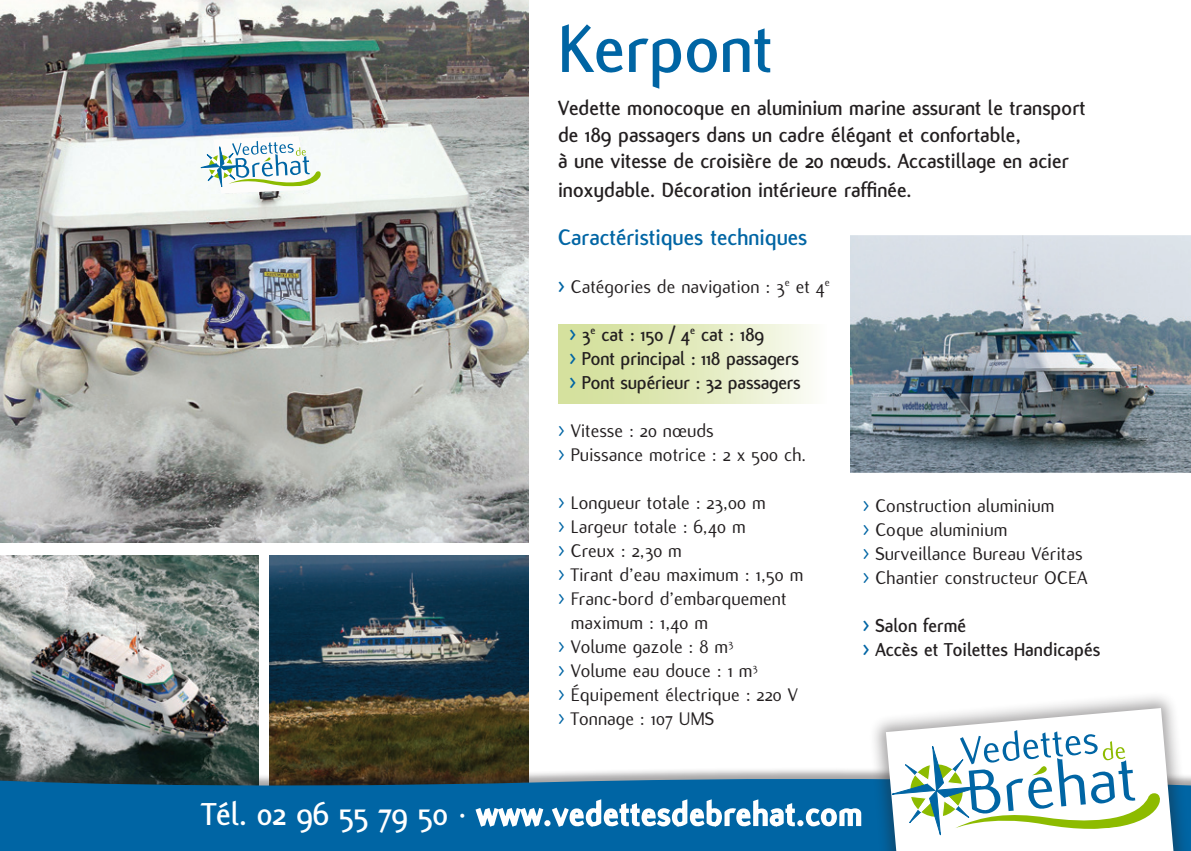
<style>
.page{position:relative;width:1191px;height:851px;background:#fff}
.page>*{position:absolute;margin:0;border:0;box-sizing:border-box;transform-origin:0 0}
.t1{font:700 72px "Flux";color:#0065a4}
.t2{font:700 34px "Flux";letter-spacing:.04em;color:#fff}
.t3{font:700 24px "Flux";color:#0065a4}
.t4{font:700 22px/26.4px "Flux";color:#231f20}
.t5{font:20px/24px "Flux";color:#231f20}
.t6{font:700 20px "Flux";letter-spacing:-.01em;color:#231f20}
.s1{font-weight:700;color:#0065a4}
.s2{color:#0065a4}
</style>
<div class="page">
<div style="left:558px;top:324px;width:269px;height:80px;background:linear-gradient(to right,#cfdd91,#f9fbf2)"></div>
<img style="left:0;top:555px;width:259px;height:211px">
<img style="left:270px;top:555px;width:258px;height:211px">
<img style="left:850px;top:235px;width:341px;height:238px">
<div style="left:0;top:766px;width:1191px;height:84px;background:#231f20;opacity:.4"></div>
<svg style="left:0;top:773px;width:868px;height:77px;background:#0d6397"></svg>
<svg style="left:474px;top:797px;width:388px;height:31px"></svg>
<div style="left:868px;top:690px;width:323px;height:160px;background:#231f20;opacity:.4"></div>
<svg style="left:886px;top:708px;width:287px;height:142px"></svg>
<svg style="left:888px;top:730px;width:274px;height:107px"></svg>
<img style="left:0;top:0;width:528px;height:542px">
<svg style="left:199px;top:136px;width:122px;height:57px"></svg>
<p class="t1" style="left:558px;top:9px;width:216px">Kerpont</p>
<p class="t4" style="left:558px;top:95px;width:529px">Vedette monocoque en aluminium marine assurant le transport de 189 passagers dans un cadre élégant et confortable,<br>à une vitesse de croisière de 20 nœuds. Accastillage en acier</p>
<p class="t4" style="left:558px;top:177px;width:355px">inoxydable. Décoration intérieure raffinée.</p>
<p class="t3" style="left:558px;top:224px;width:251px">Caractéristiques techniques</p>
<p class="t5" style="left:558px;top:275px;width:273px"><span class="s1">&gt;</span> Catégories de navigation : 3<sup>e</sup> et 4<sup>e</sup></p>
<p class="t6" style="left:569px;top:323px;width:196px"><span class="s2">&gt;</span> 3<sup>e</sup> cat : 150 / 4<sup>e</sup> cat : 189</p>
<p class="t6" style="left:569px;top:347px;width:231px"><span class="s2">&gt;</span> Pont principal : 118 passagers</p>
<p class="t6" style="left:569px;top:371px;width:233px"><span class="s2">&gt;</span> Pont supérieur : 32 passagers</p>
<p class="t5" style="left:558px;top:419px;width:157px"><span class="s2">&gt;</span> Vitesse : 20 nœuds</p>
<p class="t5" style="left:558px;top:443px;width:249px"><span class="s2">&gt;</span> Puissance motrice : 2 x 500 ch.</p>
<p class="t5" style="left:558px;top:491px;width:209px"><span class="s2">&gt;</span> Longueur totale : 23,00 m</p>
<p class="t5" style="left:558px;top:515px;width:189px"><span class="s2">&gt;</span> Largeur totale : 6,40 m</p>
<p class="t5" style="left:558px;top:539px;width:125px"><span class="s2">&gt;</span> Creux : 2,30 m</p>
<p class="t5" style="left:558px;top:563px;width:247px"><span class="s2">&gt;</span> Tirant d’eau maximum : 1,50 m</p>
<p class="t5" style="left:571px;top:587px;width:217px;text-indent:-13px"><span class="s2">&gt;</span> Franc-bord d’embarquement maximum : 1,40 m</p>
<p class="t5" style="left:558px;top:635px;width:177px"><span class="s2">&gt;</span> Volume gazole : 8 m<sup>3</sup></p>
<p class="t5" style="left:558px;top:659px;width:201px"><span class="s2">&gt;</span> Volume eau douce : 1 m<sup>3</sup></p>
<p class="t5" style="left:558px;top:683px;width:241px"><span class="s2">&gt;</span> Équipement électrique : 220 V</p>
<p class="t5" style="left:558px;top:707px;width:158px"><span class="s2">&gt;</span> Tonnage : 107 UMS</p>
<p class="t5" style="left:862px;top:493px;width:193px"><span class="s2">&gt;</span> Construction aluminium</p>
<p class="t5" style="left:862px;top:517px;width:146px"><span class="s2">&gt;</span> Coque aluminium</p>
<p class="t5" style="left:862px;top:541px;width:221px"><span class="s2">&gt;</span> Surveillance Bureau Véritas</p>
<p class="t5" style="left:862px;top:565px;width:226px"><span class="s2">&gt;</span> Chantier constructeur OCEA</p>
<p class="t6" style="left:862px;top:614px;width:105px"><span class="s2">&gt;</span> Salon fermé</p>
<p class="t6" style="left:862px;top:638px;width:239px"><span class="s2">&gt;</span> Accès et Toilettes Handicapés</p>
<p class="t2" style="left:201px;top:795px;width:662px">Tél. 02 96 55 79 50 · www.vedettesdebrehat.com</p>
</div>
